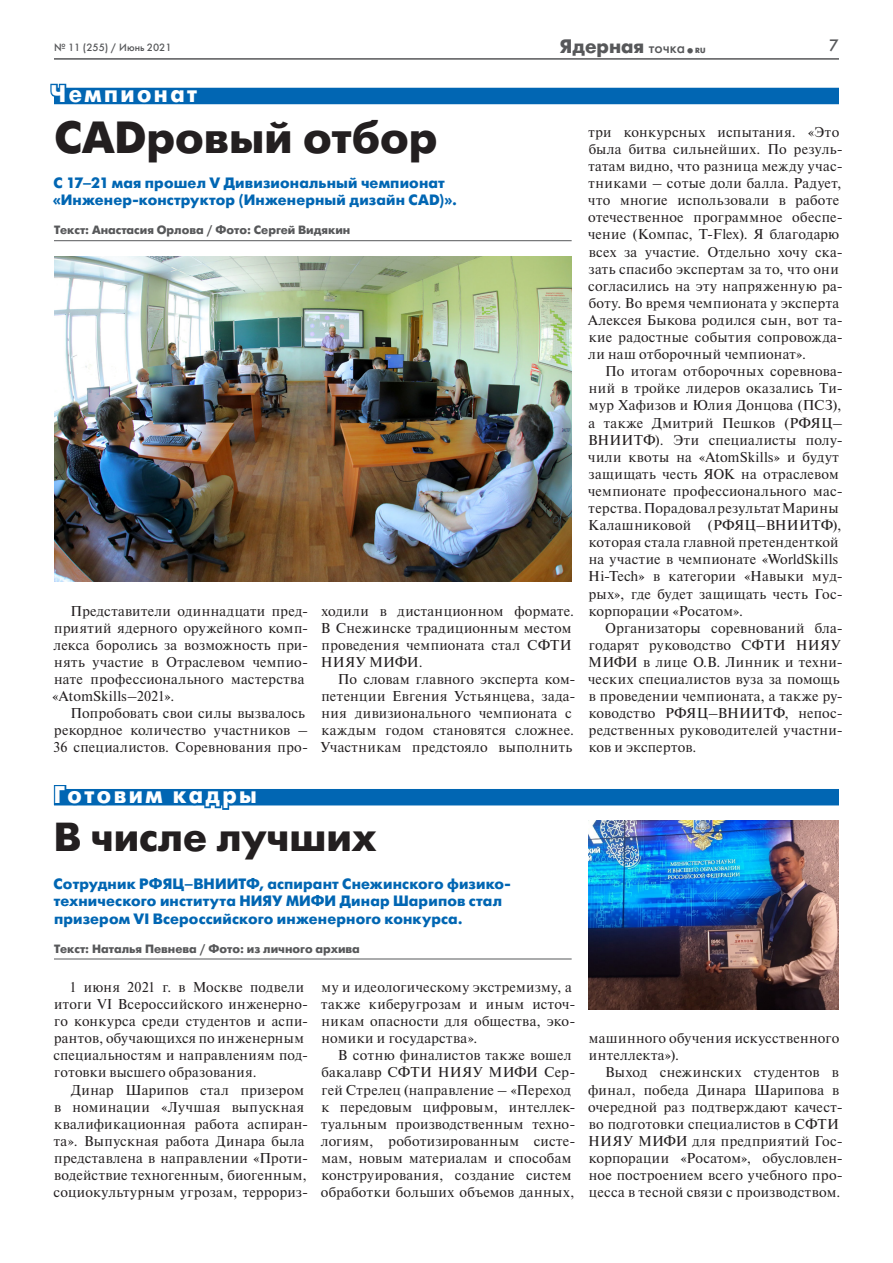
<style>
.page{position:relative;width:893px;height:1263px;background:#fff}
.page>*{position:absolute;margin:0;border:0;box-sizing:border-box;transform-origin:0 0}
.t1{font:700 45px "Futuris C";color:#231f20}
.t2{font:700 40.5px "Futuris C";color:#231f20}
.t3{font:700 24px "Futuris C";letter-spacing:.11em;color:#fff;scale:.93 1}
.t4{font:700 19.5px "Futuris C";color:#57585a}
.t5{font:16.5px "Futuris C";color:#57585a}
.t6{font:700 15px/17.1px "Futuris C";letter-spacing:.01em;color:#0166b3}
.t7{font:14.25px/17.1px "Newton I";letter-spacing:.02em;color:#231f20}
.t8{font:700 12px "Futuris C";color:#57585a}
.t9{font:10.5px "Futuris C";color:#57585a}
.s1{font-weight:400;font-size:15px}
.s2{font-size:7.5px}
</style>
<div class="page">
<hr style="left:54px;top:58px;width:785px;height:2px;background:#57585a">
<hr style="left:54px;top:240px;width:518px;height:1px;background:#57585a">
<div style="left:54px;top:88px;width:785px;height:16px;background:#0166b3"></div>
<svg style="left:50px;top:83px;width:150px;height:22px"></svg>
<img style="left:54px;top:256px;width:518px;height:325px">
<hr style="left:54px;top:959px;width:518px;height:1px;background:#57585a">
<div style="left:54px;top:789px;width:785px;height:16px;background:#0166b3"></div>
<svg style="left:53px;top:785px;width:206px;height:25px"></svg>
<img style="left:589px;top:820px;width:250px;height:189px">
<p class="t9" style="left:54px;top:41px;width:119px">№ 11 (255) / Июнь 2021</p>
<h3 class="t4" style="left:560px;top:35px;width:147px">Ядерная <span class="s1">точка</span><sub>•</sub><span class="s2">RU</span></h3>
<p class="t5" style="left:829px;top:36px;width:11px">7</p>
<h3 class="t3" style="left:51px;top:80px;width:159px">Чемпионат</h3>
<h1 class="t1" style="left:54px;top:112px;width:385px">CADровый отбор</h1>
<p class="t6" style="left:53px;top:175px;width:406px">С 17–21 мая прошел V Дивизиональный чемпионат «Инженер-конструктор (Инженерный дизайн CAD)».</p>
<p class="t8" style="left:54px;top:223px;width:298px">Текст: Анастасия Орлова / Фото: Сергей Видякин</p>
<p class="t7" style="left:52px;top:602px;width:257px;text-indent:18px">Представители одиннадцати пред&shy;приятий ядерного оружейного комп&shy;лекса боролись за возможность при&shy;нять участие в Отраслевом чемпио&shy;нате профессионального мастерства «AtomSkills–2021».</p>
<p class="t7" style="left:53px;top:705px;width:257px;text-indent:17px">Попробовать свои силы вызвалось рекордное количество участников –<br>36 специалистов. Соревнования про-</p>
<h3 class="t3" style="left:54px;top:782px;width:220px">Готовим кадры</h3>
<p class="t7" style="left:321px;top:602px;width:255px">ходили в дистанционном формате.<br>В Снежинске традиционным местом проведения чемпионата стал СФТИ<br>НИЯУ МИФИ.</p>
<p class="t7" style="left:320px;top:671px;width:257px;text-indent:18px">По словам главного эксперта ком&shy;петенции Евгения Устьянцева, зада&shy;ния дивизионального чемпионата с каждым годом становятся сложнее.<br>Участникам предстояло выполнить</p>
<h2 class="t2" style="left:54px;top:814px;width:324px">В числе лучших</h2>
<p class="t6" style="left:54px;top:876px;width:459px">Сотрудник РФЯЦ–ВНИИТФ, аспирант Снежинского физико&shy;технического института НИЯУ МИФИ Динар Шарипов стал призером VI Всероссийского инженерного конкурса.</p>
<p class="t8" style="left:54px;top:942px;width:307px">Текст: Наталья Певнева / Фото: из личного архива</p>
<p class="t7" style="left:53px;top:979px;width:256px;text-indent:16px">1 июня 2021 г. в Москве подвели итоги VI Всероссийского инженерно&shy;го конкурса среди студентов и аспи&shy;рантов, обучающихся по инженерным специальностям и направлениям под&shy;готовки высшего образования.</p>
<p class="t7" style="left:53px;top:1081px;width:256px;text-indent:18px">Динар Шарипов стал призером в номинации «Лучшая выпускная квалификационная работа аспиран&shy;та». Выпускная работа Динара была представлена в направлении «Проти&shy;водействие техногенным, биогенным, социокультурным угрозам, террориз-</p>
<p class="t7" style="left:321px;top:979px;width:256px">му и идеологическому экстремизму, а также киберугрозам и иным источ&shy;никам опасности для общества, эко&shy;номики и государства».</p>
<p class="t7" style="left:321px;top:1047px;width:256px;text-indent:17px">В сотню финалистов также вошел бакалавр СФТИ НИЯУ МИФИ Сер&shy;гей Стрелец (направление – «Переход к передовым цифровым, интеллек&shy;туальным производственным техно&shy;логиям, роботизированным систе&shy;мам, новым материалам и способам конструирования, создание систем обработки больших объемов данных,</p>
<p class="t7" style="left:588px;top:124px;width:256px">три конкурсных испытания. «Это была битва сильнейших. По резуль&shy;татам видно, что разница между учас&shy;тниками – сотые доли балла. Радует, что многие использовали в работе отечественное программное обеспе&shy;чение (Компас, T-Flex). Я благодарю всех за участие. Отдельно хочу ска&shy;зать спасибо экспертам за то, что они согласились на эту напряженную ра&shy;боту. Во время чемпионата у эксперта Алексея Быкова родился сын, вот та&shy;кие радостные события сопровожда&shy;ли наш отборочный чемпионат».</p>
<p class="t7" style="left:588px;top:363px;width:256px;text-indent:17px">По итогам отборочных соревнова&shy;ний в тройке лидеров оказались Ти&shy;мур Хафизов и Юлия Донцова (ПСЗ), а также Дмитрий Пешков (РФЯЦ– ВНИИТФ). Эти специалисты полу&shy;чили квоты на «AtomSkills» и будут защищать честь ЯОК на отраслевом чемпионате профессионального мас&shy;терства. Порадовал результат Марины Калашниковой (РФЯЦ–ВНИИТФ), которая стала главной претенденткой на участие в чемпионате «WorldSkills Hi-Tech» в категории «Навыки муд&shy;рых», где будет защищать честь Гос&shy;корпорации «Росатом».</p>
<p class="t7" style="left:588px;top:620px;width:256px;text-indent:17px">Организаторы соревнований бла&shy;годарят руководство СФТИ НИЯУ<br>МИФИ в лице О.В. Линник и техни&shy;ческих специалистов вуза за помощь в проведении чемпионата, а также ру&shy;ководство РФЯЦ–ВНИИТФ, непос&shy;редственных руководителей участни&shy;ков и экспертов.</p>
<p class="t7" style="left:589px;top:1030px;width:252px">машинного обучения искусственного интеллекта»).</p>
<p class="t7" style="left:588px;top:1064px;width:256px;text-indent:17px">Выход снежинских студентов в финал, победа Динара Шарипова в очередной раз подтверждают качест&shy;во подготовки специалистов в СФТИ НИЯУ МИФИ для предприятий Гос&shy;корпорации «Росатом», обусловлен&shy;ное построением всего учебного про&shy;цесса в тесной связи с производством.</p>
</div>
